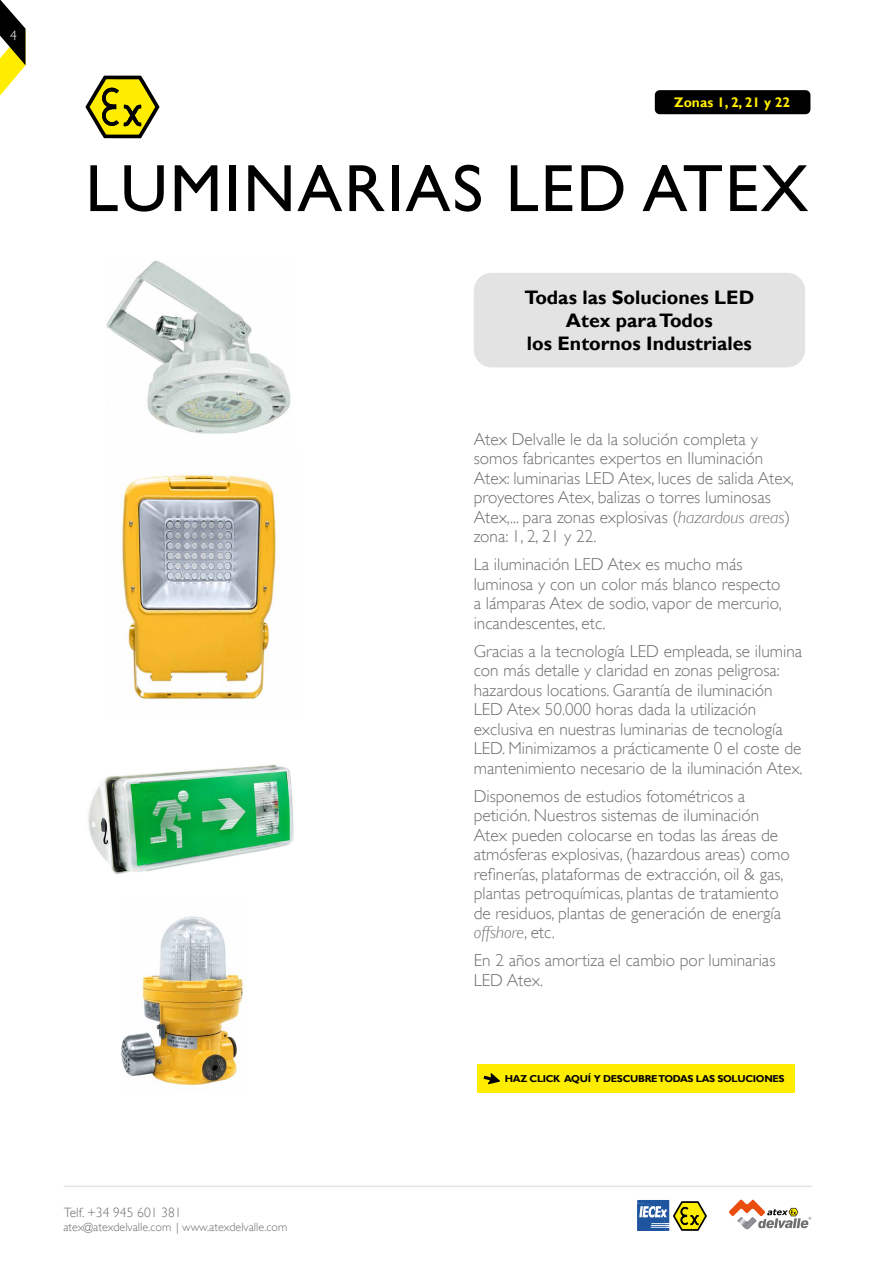
<style>
.page{position:relative;width:893px;height:1263px;background:#fff}
.page>*{position:absolute;margin:0;border:0;box-sizing:border-box;transform-origin:0 0}
.t1{font:67.05px "Gill Sans";letter-spacing:.03em;color:#000}
.t2{font:700 19.5px/23px "Gill Sans";color:#000;text-align:center}
.t3{font:300 17.25px/19.5px "Gill Sans";color:#706f6f}
.t4{font:700 13.8px "Gill Sans";color:#ffed00}
.t5{font:300 13.5px "Gill Sans";color:#706f6f}
.t6{font:300 13.5px "Gill Sans";color:#fff}
.t7{font:300 12px "Gill Sans";color:#706f6f}
.t8{font:700 10.05px "Gill Sans";letter-spacing:-.03em;color:#000}
.s1{font-style:italic}
</style>
<div class="page">
<svg style="left:729px;top:1199px;width:82px;height:29px"></svg>
<hr style="left:64px;top:1185px;width:748px;height:2px;background:#e3e3e3">
<svg style="left:0;top:0;width:26px;height:96px"></svg>
<svg style="left:637px;top:1200px;width:70px;height:31px"></svg>
<div style="left:477px;top:1064px;width:317px;height:28px;background:#ffed00"></div>
<svg style="left:483px;top:1073px;width:17px;height:11px"></svg>
<svg style="left:85px;top:75px;width:75px;height:63px"></svg>
<div style="left:474px;top:273px;width:331px;height:94px;background:#e3e3e3;border-radius:18px"></div>
<div style="left:655px;top:90px;width:155px;height:24px;background:#000;border-radius:5px"></div>
<img style="left:88px;top:764px;width:206px;height:110px">
<img style="left:122px;top:472px;width:154px;height:231px">
<img style="left:107px;top:260px;width:184px;height:174px">
<img style="left:121px;top:916px;width:124px;height:170px">
<p class="t6" style="left:10px;top:28px;width:8px">4</p>
<p class="t4" style="left:674px;top:94px;width:118px">Zonas 1, 2, 21 y 22</p>
<h1 class="t1" style="left:85px;top:149px;width:724px">LUMINARIAS LED ATEX</h1>
<p class="t2" style="left:525px;top:286px;width:231px">Todas las Soluciones LED<br>Atex para Todos<br>los Entornos Industriales</p>
<p class="t3" style="left:474px;top:429px;width:322px">Atex Delvalle le da la solución completa y somos fabricantes expertos en Iluminación Atex: luminarias LED Atex, luces de salida Atex, proyectores Atex, balizas o torres luminosas Atex,... para zonas explosivas (<span class="s1">hazardous areas</span>) zona: 1, 2, 21 y 22.</p>
<p class="t3" style="left:474px;top:554px;width:310px">La iluminación LED Atex es mucho más luminosa y con un color más blanco respecto a lámparas Atex de sodio, vapor de mercurio, incandescentes, etc.</p>
<p class="t3" style="left:474px;top:641px;width:330px">Gracias a la tecnología LED empleada, se ilumina con más detalle y claridad en zonas peligrosa: hazardous locations. Garantía de iluminación LED Atex 50.000 horas dada la utilización exclusiva en nuestras luminarias de tecnología LED. Minimizamos a prácticamente 0 el coste de mantenimiento necesario de la iluminación Atex.</p>
<p class="t3" style="left:474px;top:786px;width:318px">Disponemos de estudios fotométricos a petición. Nuestros sistemas de iluminación Atex pueden colocarse en todas las áreas de atmósferas explosivas, (hazardous areas) como refinerías, plataformas de extracción, oil &amp; gas, plantas petroquímicas, plantas de tratamiento de residuos, plantas de generación de energía <span class="s1">offshore</span>, etc.</p>
<p class="t3" style="left:474px;top:950px;width:303px">En 2 años amortiza el cambio por luminarias<br>LED Atex.</p>
<p class="t8" style="left:505px;top:1072px;width:281px">HAZ CLICK AQUÍ Y DESCUBRE TODAS LAS SOLUCIONES</p>
<p class="t5" style="left:64px;top:1205px;width:119px">Telf. +34 945 601 381</p>
<p class="t7" style="left:63px;top:1220px;width:225px">atex@atexdelvalle.com | www.atexdelvalle.com</p>
</div>
